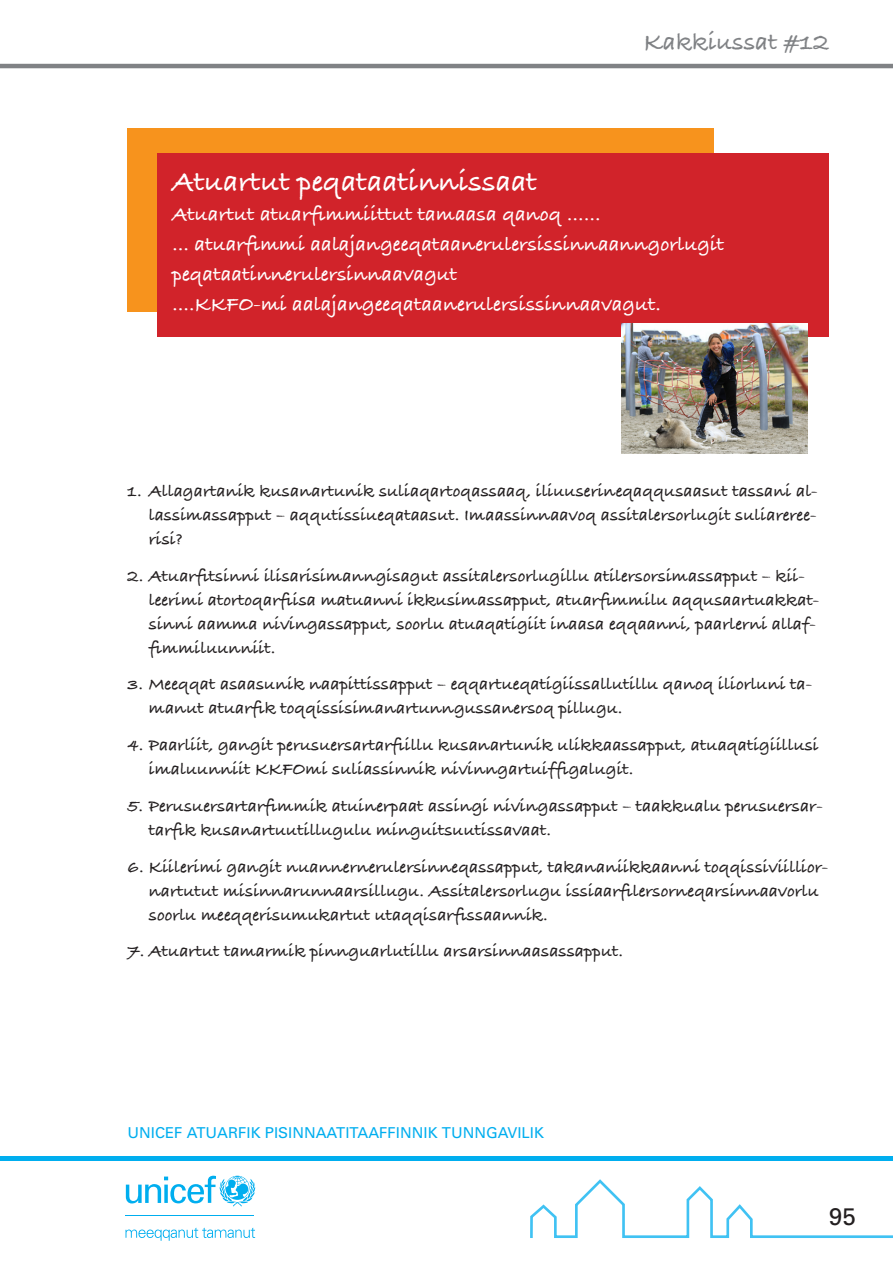
<style>
.page{position:relative;width:893px;height:1263px;background:#fff}
.page>*{position:absolute;margin:0;border:0;box-sizing:border-box;transform-origin:0 0}
.Rubrik_mellem{font:700 30px "Bradley Hand ITCTT";color:#fff}
.Rubrik{font:700 25.5px "Bradley Hand ITCTT";color:#808285}
.t1{font:24px "Univers";color:#231f20}
.Rubrik_mellem-2{font:700 21px/30px "Bradley Hand ITCTT";color:#fff}
.Broedtekst{font:700 18px/24px "Bradley Hand ITCTT";color:#231f20}
.Broedtekst-2{font:15px "Univers";color:#00aeef}
</style>
<div class="page">
<hr style="left:0;top:64px;width:893px;height:4px;background:#808285">
<div style="left:128px;top:128px;width:586px;height:183px;background:#f7931d"></div>
<div style="left:157px;top:153px;width:672px;height:184px;background:#d1232a"></div>
<img style="left:622px;top:323px;width:186px;height:131px">
<hr style="left:0;top:1157px;width:893px;height:4px;background:#00aeef">
<svg style="left:530px;top:1179px;width:363px;height:59px"></svg>
<svg style="left:126px;top:1176px;width:129px;height:30px"></svg>
<hr style="left:126px;top:1215px;width:128px;height:1px;background:#00aeef">
<svg style="left:125px;top:1228px;width:130px;height:13px"></svg>
<p class="Rubrik" style="left:644px;top:23px;width:187px">Kakkiussat #12</p>
<p class="Rubrik_mellem" style="left:172px;top:159px;width:366px">Atuartut peqataatinnissaat</p>
<p class="Rubrik_mellem-2" style="left:172px;top:199px;width:430px">Atuartut atuarfimmiittut tamaasa qanoq ……</p>
<p class="Rubrik_mellem-2" style="left:172px;top:229px;width:554px">… atuarfimmi aalajangeeqataanerulersissinnaanngorlugit peqataatinnerulersinnaavagut</p>
<p class="Rubrik_mellem-2" style="left:172px;top:289px;width:490px">….KKFO-mi aalajangeeqataanerulersissinnaavagut.</p>
<p class="Broedtekst" style="left:149px;top:478px;width:670px;text-align:justify;text-indent:-21px">1. Allagartanik kusanartunik suliaqartoqassaaq, iliuuserineqaqqusaasut tassani al&shy;lassimassapput – aqqutissiueqataasut. Imaassinnaavoq assitalersorlugit suliareree&shy;risi?</p>
<p class="Broedtekst" style="left:149px;top:563px;width:672px;text-indent:-21px">2. Atuarfitsinni ilisarisimanngisagut assitalersorlugillu atilersorsimassapput – kii&shy;leerimi atortoqarfiisa matuanni ikkusimassapput, atuarfimmilu aqqusaartuakkat&shy;sinni aamma nivingassapput, soorlu atuaqatigiit inaasa eqqaanni, paarlerni allaf&shy;fimmiluunniit.</p>
<p class="Broedtekst" style="left:149px;top:671px;width:665px;text-indent:-21px">3. Meeqqat asaasunik naapittissapput – eqqartueqatigiissallutillu qanoq iliorluni ta&shy;manut atuarfik toqqissisimanartunngussanersoq pillugu.</p>
<p class="Broedtekst" style="left:149px;top:732px;width:671px;text-indent:-21px">4. Paarliit, gangit perusuersartarfiillu kusanartunik ulikkaassapput, atuaqatigiillusi imaluunniit KKFOmi suliassinnik nivinngartuiffigalugit.</p>
<p class="Broedtekst" style="left:149px;top:793px;width:675px;text-indent:-21px">5. Perusuersartarfimmik atuinerpaat assingi nivingassapput – taakkualu perusuersar&shy;tarfik kusanartuutillugulu minguitsuutissavaat.</p>
<p class="Broedtekst" style="left:149px;top:854px;width:681px;text-indent:-21px">6. Kiilerimi gangit nuannernerulersinneqassapput, takananiikkaanni toqqissiviillior&shy;nartutut misinnarunnaarsillugu. Assitalersorlugu issiaarfilersorneqarsinnaavorlu soorlu meeqqerisumukartut utaqqisarfissaannik.</p>
<p class="Broedtekst" style="left:128px;top:939px;width:497px">7. Atuartut tamarmik pinnguarlutillu arsarsinnaasassapput.</p>
<p class="Broedtekst-2" style="left:128px;top:1124px;width:418px">UNICEF ATUARFIK PISINNAATITAAFFINNIK TUNNGAVILIK</p>
<p class="t1" style="left:829px;top:1202px;width:28px">95</p>
</div>
